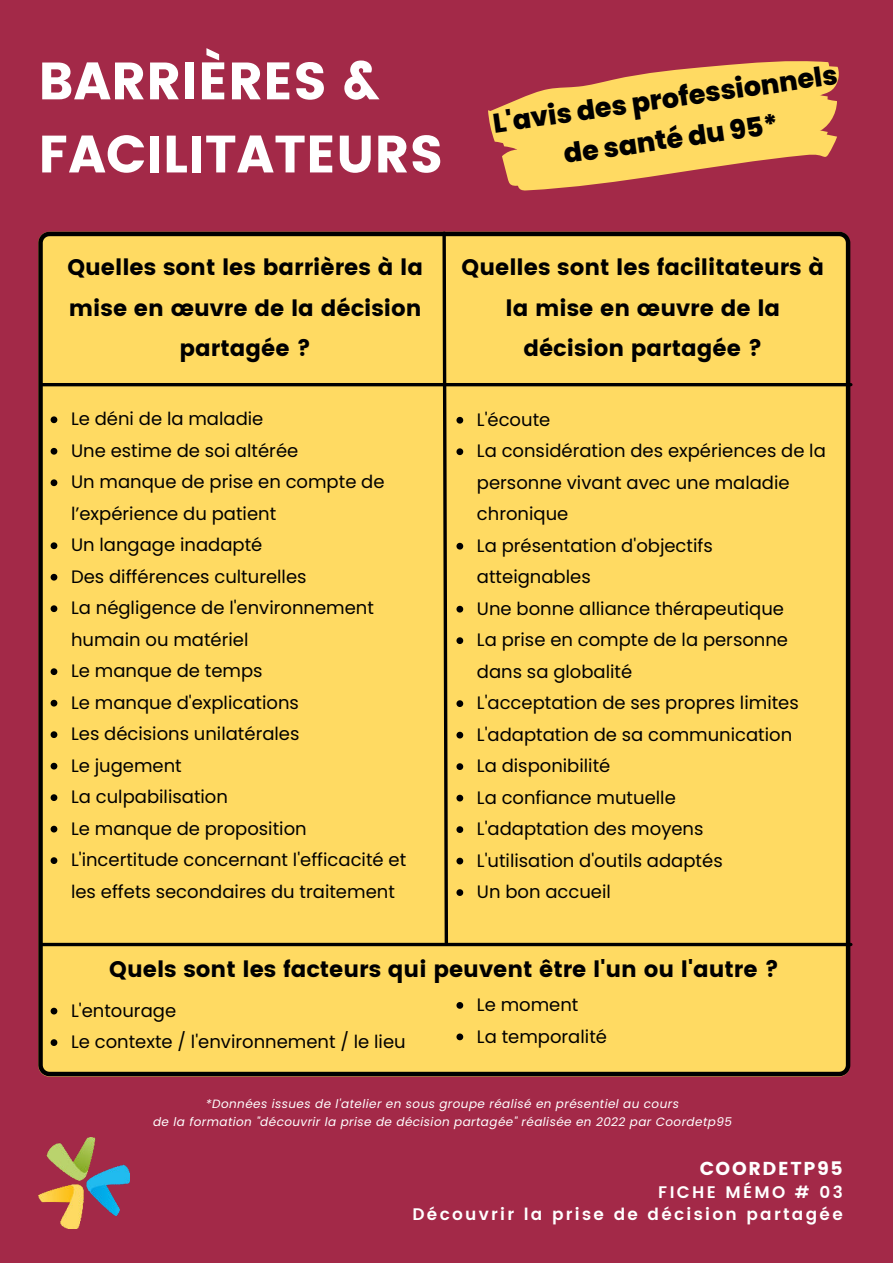
<style>
.page{position:relative;width:893px;height:1264px;background:#fff}
.page>*{position:absolute;margin:0;border:0;box-sizing:border-box;transform-origin:0 0}
.t1{font:52.5px/73.1px "Poppins";color:#fff}
.t2{font:800 27px/40.5px "Poppins";color:#000;text-align:center}
.t3{font:22.5px/40.5px "Poppins";color:#000;text-align:center}
.t4{font:18.75px "Poppins";letter-spacing:.09em;color:#fff}
.t5{font:18px/31.5px "Poppins";color:#000}
.t6{font:600 16.8px/22.5px "Poppins";letter-spacing:.135em;color:#fff;text-align:right}
.t7{font:italic 12px/18px "Poppins";letter-spacing:.035em;color:#fff;text-align:center}
</style>
<div class="page">
<div style="left:0;top:0;width:892px;height:1262px;background:#a32948"></div>
<img style="left:38px;top:1137px;width:91px;height:91px">
<div style="left:38px;top:232px;width:812px;height:844px;background:#ffda62"></div>
<svg style="left:440px;top:231px;width:9px;height:711px;background:#9e863c"></svg>
<hr style="left:42px;top:383px;width:808px;height:3px;background:#000">
<svg style="left:488px;top:61px;width:351px;height:129px"></svg>
<svg style="left:51px;top:416px;width:6px;height:7px"></svg>
<svg style="left:51px;top:448px;width:6px;height:6px"></svg>
<svg style="left:51px;top:479px;width:6px;height:7px"></svg>
<svg style="left:51px;top:542px;width:6px;height:7px"></svg>
<svg style="left:51px;top:574px;width:6px;height:6px"></svg>
<svg style="left:51px;top:605px;width:6px;height:7px"></svg>
<svg style="left:51px;top:668px;width:6px;height:7px"></svg>
<svg style="left:51px;top:699px;width:6px;height:7px"></svg>
<svg style="left:51px;top:731px;width:6px;height:7px"></svg>
<svg style="left:51px;top:762px;width:6px;height:7px"></svg>
<svg style="left:51px;top:794px;width:6px;height:7px"></svg>
<svg style="left:51px;top:825px;width:6px;height:7px"></svg>
<svg style="left:51px;top:857px;width:6px;height:7px"></svg>
<svg style="left:456px;top:417px;width:7px;height:6px"></svg>
<svg style="left:456px;top:448px;width:7px;height:7px"></svg>
<svg style="left:456px;top:543px;width:7px;height:6px"></svg>
<svg style="left:456px;top:606px;width:7px;height:6px"></svg>
<svg style="left:456px;top:637px;width:7px;height:7px"></svg>
<svg style="left:456px;top:700px;width:7px;height:7px"></svg>
<svg style="left:456px;top:731px;width:7px;height:7px"></svg>
<svg style="left:456px;top:763px;width:7px;height:7px"></svg>
<svg style="left:456px;top:794px;width:7px;height:7px"></svg>
<svg style="left:456px;top:826px;width:7px;height:7px"></svg>
<svg style="left:456px;top:857px;width:7px;height:7px"></svg>
<svg style="left:456px;top:889px;width:7px;height:7px"></svg>
<svg style="left:42px;top:942px;width:808px;height:4px;background:#342d14"></svg>
<svg style="left:51px;top:1007px;width:6px;height:7px"></svg>
<svg style="left:51px;top:1039px;width:6px;height:6px"></svg>
<svg style="left:456px;top:1002px;width:7px;height:6px"></svg>
<svg style="left:456px;top:1033px;width:7px;height:7px"></svg>
<h1 class="t1" style="left:38px;top:45px;width:406px">BARRIÈRES &amp;<br>FACILITATEURS</h1>
<h2 class="t2" style="left:490px;top:103px;width:349px;rotate:-8deg">L'avis des professionnels de santé du 95*</h2>
<p class="t3" style="left:67px;top:247px;width:357px">Quelles sont les barrières à la mise en œuvre de la décision partagée ?</p>
<p class="t5" style="left:71px;top:403px;width:337px">Le déni de la maladie<br>Une estime de soi altérée<br>Un manque de prise en compte de l’expérience du patient<br>Un langage inadapté<br>Des différences culturelles<br>La négligence de l'environnement humain ou matériel<br>Le manque de temps<br>Le manque d'explications<br>Les décisions unilatérales<br>Le jugement<br>La culpabilisation<br>Le manque de proposition<br>L'incertitude concernant l'efficacité et les effets secondaires du traitement</p>
<p class="t3" style="left:461px;top:247px;width:364px">Quelles sont les facilitateurs à la mise en œuvre de la décision partagée ?</p>
<p class="t5" style="left:477px;top:404px;width:350px">L'écoute<br>La considération des expériences de la personne vivant avec une maladie chronique<br>La présentation d'objectifs atteignables<br>Une bonne alliance thérapeutique<br>La prise en compte de la personne dans sa globalité<br>L'acceptation de ses propres limites<br>L'adaptation de sa communication<br>La disponibilité<br>La confiance mutuelle<br>L'adaptation des moyens<br>L'utilisation d'outils adaptés<br>Un bon accueil</p>
<p class="t3" style="left:109px;top:949px;width:671px">Quels sont les facteurs qui peuvent être l'un ou l'autre ?</p>
<p class="t5" style="left:71px;top:994px;width:336px">L'entourage<br>Le contexte / l'environnement / le lieu</p>
<p class="t5" style="left:477px;top:989px;width:132px">Le moment<br>La temporalité</p>
<p class="t7" style="left:153px;top:1094px;width:580px">*Données issues de l'atelier en sous groupe réalisé en présentiel au cours<br>de la formation "découvrir la prise de décision partagée" réalisée en 2022 par Coordetp95</p>
<p class="t4" style="left:699px;top:1157px;width:145px">COORDETP95</p>
<p class="t6" style="left:412px;top:1181px;width:432px">FICHE MÉMO # 03<br>Découvrir la prise de décision partagée</p>
</div>
